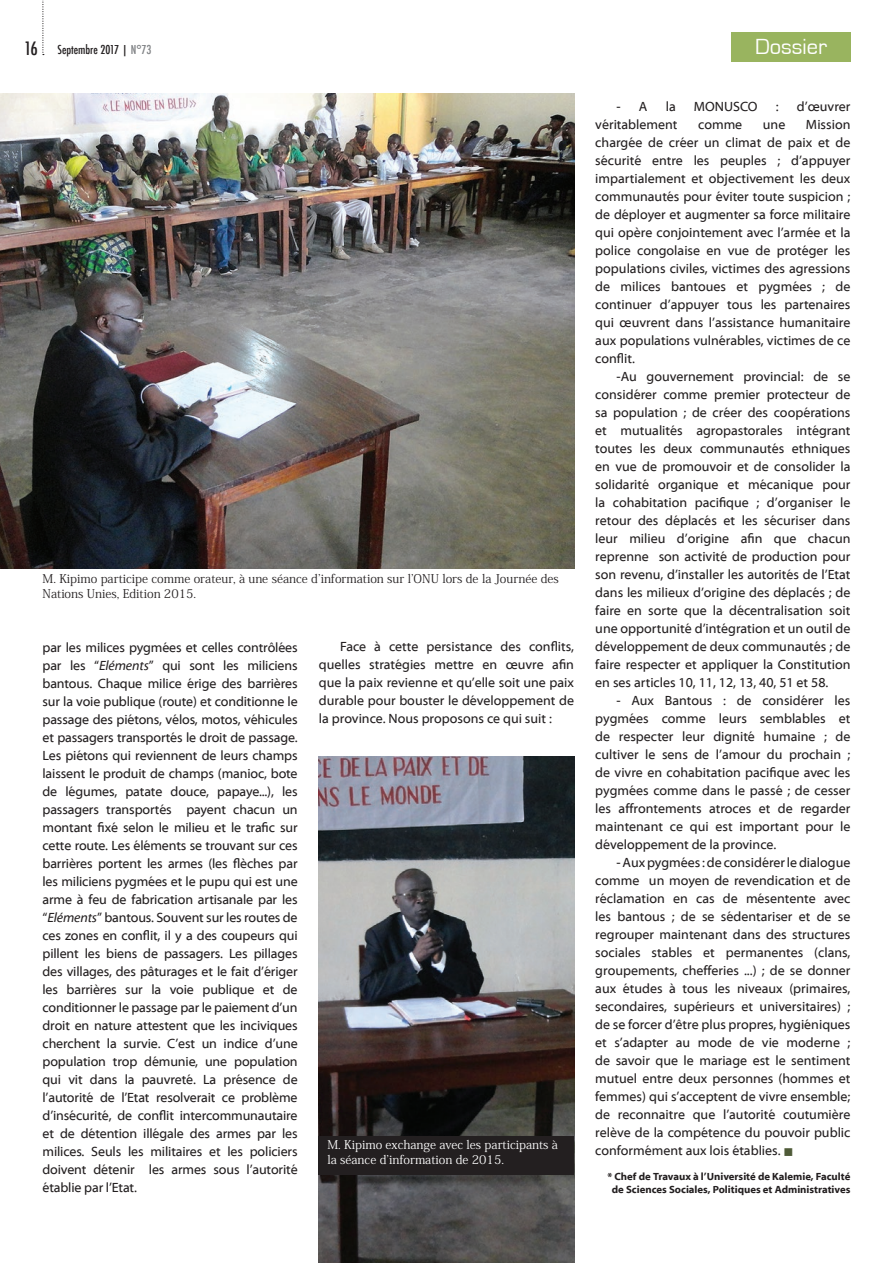
<style>
.page{position:relative;width:893px;height:1263px;background:#fff}
.page>*{position:absolute;margin:0;border:0;box-sizing:border-box;transform-origin:0 0}
.t1{font:22.5px "Eurostile";color:#fff}
.t2{font:13.5px/18px "Myriad Web Pro";color:#231f20;text-align:justify}
.t3{font:12px/14.4px "Koz Min Pr 6 N";color:#231f20}
.t4{font:12px/14.4px "Koz Min Pr 6 N";color:#fff}
.t5{font:500 condensed 12px "Futura";color:#231f20}
.t6{font:700 10.5px/12.6px "Myriad Web Pro";color:#231f20;text-align:center}
.s1{font-size:18px}
.s2{color:#808285}
.s3{font-style:italic}
.s4{color:#4f5b38}
</style>
<div class="page">
<svg style="left:42px;top:0;width:2px;height:55px"></svg>
<div style="left:732px;top:32px;width:119px;height:30px;background:#99b45f"></div>
<img style="left:0;top:94px;width:574px;height:474px">
<img style="left:319px;top:757px;width:255px;height:506px">
<div style="left:319px;top:1136px;width:255px;height:39px;background:#231f20"></div>
<p class="t5" style="left:24px;top:42px;width:129px"><span class="s1">16</span> Septembre 2017 | <span class="s2">N°73</span></p>
<h1 class="t1" style="left:755px;top:34px;width:73px">Dossier</h1>
<p class="t3" style="left:43px;top:572px;width:518px">M. Kipimo participe comme orateur, à une séance d’information sur l’ONU lors de la Journée des<br>Nations Unies, Edition 2015.</p>
<p class="t2" style="left:43px;top:638px;width:257px">par les milices pygmées et celles contrôlées par les “<span class="s3">Eléments</span>” qui sont les miliciens bantous. Chaque milice érige des barrières sur la voie publique (route) et conditionne le passage des piétons, vélos, motos, véhicules et passagers transportés le droit de passage.<br>Les piétons qui reviennent de leurs champs laissent le produit de champs (manioc, bote de légumes, patate douce, papaye...), les passagers transportés payent chacun un montant fixé selon le milieu et le trafic sur cette route. Les éléments se trouvant sur ces barrières portent les armes (les flèches par les miliciens pygmées et le pupu qui est une arme à feu de fabrication artisanale par les “<span class="s3">Eléments</span>” bantous. Souvent sur les routes de ces zones en conflit, il y a des coupeurs qui pillent les biens de passagers. Les pillages des villages, des pâturages et le fait d’ériger les barrières sur la voie publique et de conditionner le passage par le paiement d’un droit en nature attestent que les inciviques cherchent la survie. C’est un indice d’une population trop démunie, une population qui vit dans la pauvreté. La présence de l’autorité de l’Etat resolverait ce problème d’insécurité, de conflit intercommunautaire et de détention illégale des armes par les milices. Seuls les militaires et les policiers doivent détenir les armes sous l’autorité établie par l’Etat.</p>
<p class="t2" style="left:319px;top:638px;width:257px;text-indent:21px">Face à cette persistance des conflits, quelles stratégies mettre en œuvre afin que la paix revienne et qu’elle soit une paix durable pour bouster le développement de la province. Nous proposons ce qui suit :</p>
<p class="t4" style="left:327px;top:1138px;width:232px">M. Kipimo exchange avec les participants à la séance d’information de 2015.</p>
<p class="t2" style="left:617px;top:98px;width:32px">- A</p>
<p class="t2" style="left:666px;top:98px;width:12px">la</p>
<p class="t2" style="left:694px;top:98px;width:65px">MONUSCO</p>
<p class="t2" style="left:776px;top:98px;width:4px">:</p>
<p class="t2" style="left:797px;top:98px;width:55px">d’œuvrer</p>
<p class="t2" style="left:595px;top:116px;width:84px">véritablement</p>
<p class="t2" style="left:698px;top:116px;width:46px">comme</p>
<p class="t2" style="left:763px;top:116px;width:24px">une</p>
<p class="t2" style="left:595px;top:116px;width:257px;text-indent:211px">Mission chargée de créer un climat de paix et de sécurité entre les peuples ; d’appuyer impartialement et objectivement les deux communautés pour éviter toute suspicion ; de déployer et augmenter sa force militaire qui opère conjointement avec l’armée et la police congolaise en vue de protéger les populations civiles, victimes des agressions de milices bantoues et pygmées ; de continuer d’appuyer tous les partenaires qui œuvrent dans l’assistance humanitaire aux populations vulnérables, victimes de ce conflit.</p>
<p class="t2" style="left:595px;top:368px;width:257px;text-indent:21px">-Au gouvernement provincial: de se considérer comme premier protecteur de sa population ; de créer des coopérations et mutualités agropastorales intégrant toutes les deux communautés ethniques en vue de promouvoir et de consolider la solidarité organique et mécanique pour la cohabitation pacifique ; d’organiser le retour des déplacés et les sécuriser dans leur milieu d’origine afin que chacun reprenne son activité de production pour son revenu, d’installer les autorités de l’Etat dans les milieux d’origine des déplacés ; de faire en sorte que la décentralisation soit une opportunité d’intégration et un outil de développement de deux communautés ; de faire respecter et appliquer la Constitution en ses articles 10, 11, 12, 13, 40, 51 et 58.</p>
<p class="t2" style="left:595px;top:692px;width:257px;text-indent:21px">- Aux Bantous : de considérer les pygmées comme leurs semblables et de respecter leur dignité humaine ; de cultiver le sens de l’amour du prochain ; de vivre en cohabitation pacifique avec les pygmées comme dans le passé ; de cesser les affrontements atroces et de regarder maintenant ce qui est important pour le développement de la province.</p>
<p class="t2" style="left:595px;top:854px;width:257px;text-indent:21px">- Aux pygmées : de considérer le dialogue comme un moyen de revendication et de réclamation en cas de mésentente avec les bantous ; de se sédentariser et de se regrouper maintenant dans des structures sociales stables et permanentes (clans, groupements, chefferies ...) ; de se donner aux études à tous les niveaux (primaires, secondaires, supérieurs et universitaires) ; de se forcer d’être plus propres, hygiéniques et s’adapter au mode de vie moderne ; de savoir que le mariage est le sentiment mutuel entre deux personnes (hommes et femmes) qui s’acceptent de vivre ensemble; de reconnaitre que l’autorité coutumière relève de la compétence du pouvoir public conformément aux lois établies. <span class="s4">■</span></p>
<p class="t6" style="left:608px;top:1170px;width:244px">* Chef de Travaux à l’Université de Kalemie, Faculté de Sciences Sociales, Politiques et Administratives</p>
</div>
